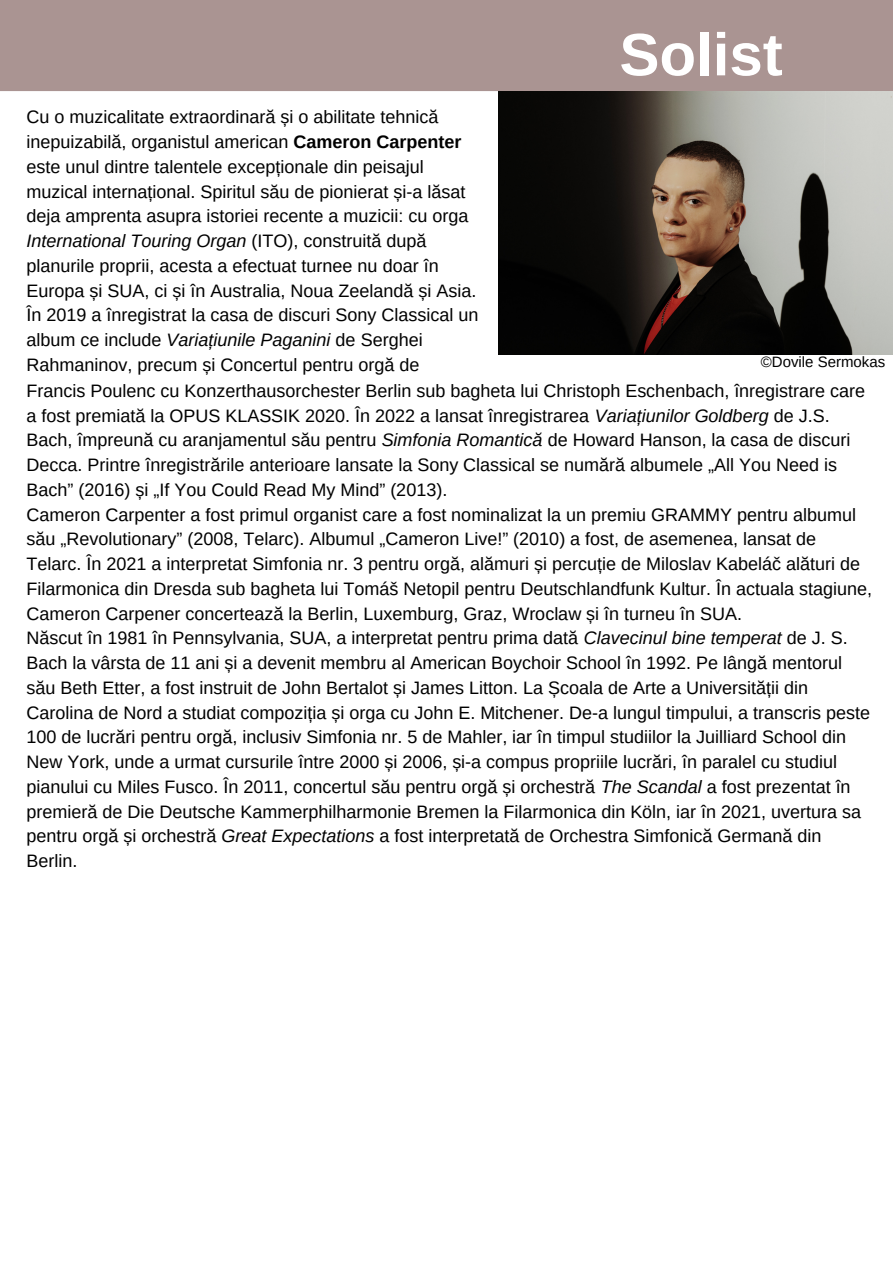
<style>
.page{position:relative;width:893px;height:1264px;background:#fff}
.page>*{position:absolute;margin:0;border:0;box-sizing:border-box;transform-origin:0 0}
.t1{font:700 60px "Arimo";color:#fff}
.t2{font:18px/24.8px "Arimo";color:#000}
.t3{font:15px "Arimo";color:#000}
.s1{font-weight:700}
.s2{font-style:italic}
</style>
<div class="page">
<div style="left:0;top:0;width:892px;height:91px;background:#aa9492"></div>
<img style="left:498px;top:91px;width:394px;height:263px">
<p class="t2" style="left:27px;top:105px;width:453px">Cu o muzicalitate extraordinară și o abilitate tehnică inepuizabilă, organistul american <span class="s1">Cameron Carpenter </span>este unul dintre talentele excepționale din peisajul muzical internațional. Spiritul său de pionierat și-a lăsat deja amprenta asupra istoriei recente a muzicii: cu orga <span class="s2">International Touring Organ</span> (ITO), construită după planurile proprii, acesta a efectuat turnee nu doar în Europa și SUA, ci și în Australia, Noua Zeelandă și Asia.<br>În 2019 a înregistrat la casa de discuri Sony Classical un album ce include <span class="s2">Variațiunile Paganini</span> de Serghei Rahmaninov, precum și Concertul pentru orgă de</p>
<p class="t1" style="left:619px;top:21px;width:165px">Solist</p>
<p class="t3" style="left:760px;top:354px;width:126px">©Dovile Sermokas</p>
<p class="t2" style="left:27px;top:378px;width:840px">Francis Poulenc cu Konzerthausorchester Berlin sub bagheta lui Christoph Eschenbach, înregistrare care a fost premiată la OPUS KLASSIK 2020. În 2022 a lansat înregistrarea <span class="s2">Variațiunilor Goldberg</span> de J.S.<br>Bach, împreună cu aranjamentul său pentru <span class="s2">Simfonia Romantică</span> de Howard Hanson, la casa de discuri Decca. Printre înregistrările anterioare lansate la Sony Classical se numără albumele „All You Need is Bach” (2016) și „If You Could Read My Mind” (2013).</p>
<p class="t2" style="left:27px;top:502px;width:847px">Cameron Carpenter a fost primul organist care a fost nominalizat la un premiu GRAMMY pentru albumul său „Revolutionary” (2008, Telarc). Albumul „Cameron Live!” (2010) a fost, de asemenea, lansat de Telarc. În 2021 a interpretat Simfonia nr. 3 pentru orgă, alămuri și percuție de Miloslav Kabeláč alături de Filarmonica din Dresda sub bagheta lui Tomáš Netopil pentru Deutschlandfunk Kultur. În actuala stagiune, Cameron Carpener concertează la Berlin, Luxemburg, Graz, Wroclaw și în turneu în SUA.</p>
<p class="t2" style="left:27px;top:625px;width:845px">Născut în 1981 în Pennsylvania, SUA, a interpretat pentru prima dată <span class="s2">Clavecinul bine temperat</span> de J. S.<br>Bach la vârsta de 11 ani și a devenit membru al American Boychoir School în 1992. Pe lângă mentorul său Beth Etter, a fost instruit de John Bertalot și James Litton. La Școala de Arte a Universității din Carolina de Nord a studiat compoziția și orga cu John E. Mitchener. De-a lungul timpului, a transcris peste 100 de lucrări pentru orgă, inclusiv Simfonia nr. 5 de Mahler, iar în timpul studiilor la Juilliard School din New York, unde a urmat cursurile între 2000 și 2006, și-a compus propriile lucrări, în paralel cu studiul pianului cu Miles Fusco. În 2011, concertul său pentru orgă și orchestră <span class="s2">The Scandal</span> a fost prezentat în premieră de Die Deutsche Kammerphilharmonie Bremen la Filarmonica din Köln, iar în 2021, uvertura sa pentru orgă și orchestră <span class="s2">Great Expectations</span> a fost interpretată de Orchestra Simfonică Germană din Berlin.</p>
</div>
